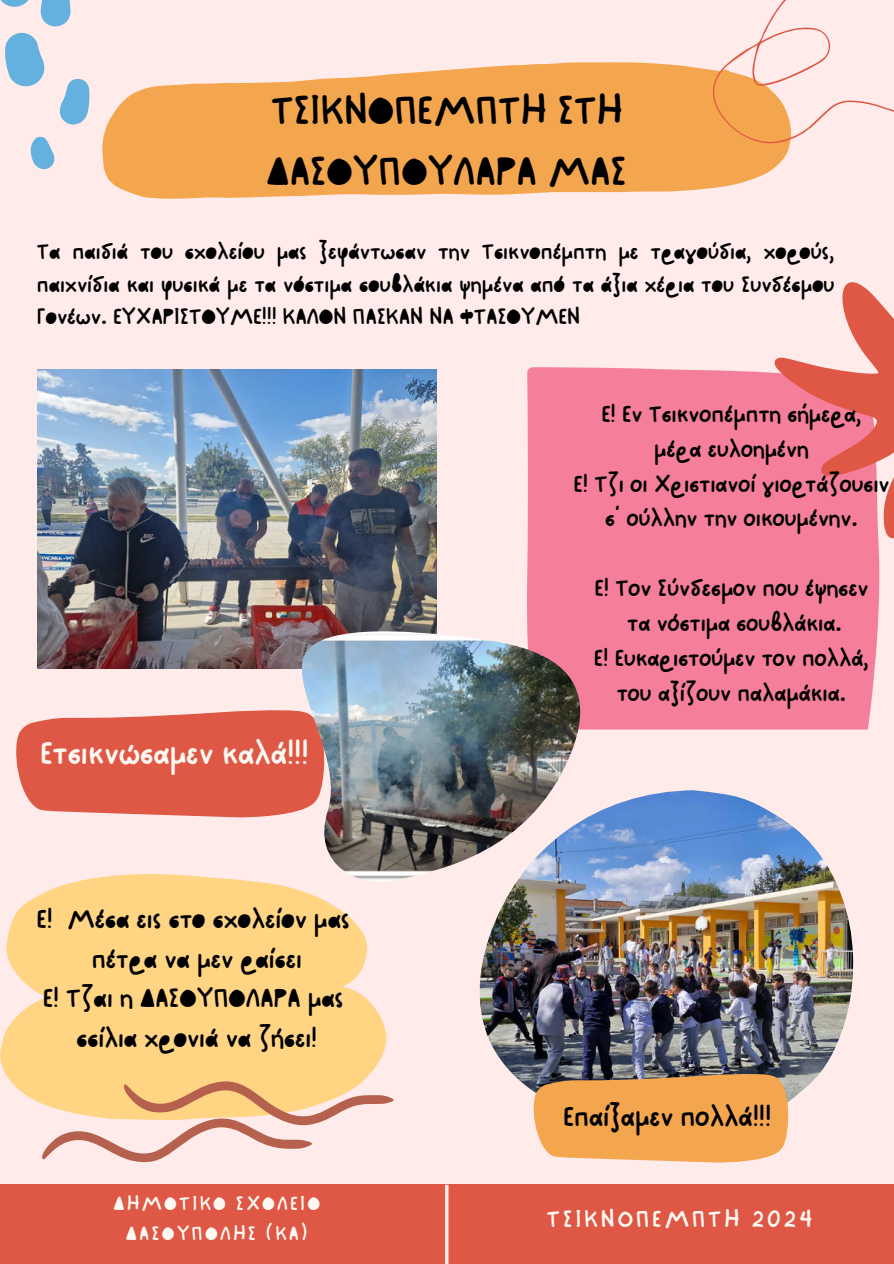
<style>
.page{position:relative;width:894px;height:1264px;background:#fff}
.page>*{position:absolute;margin:0;border:0;box-sizing:border-box;transform-origin:0 0}
.t1{font:43.5px/60.8px "NF One Little Font Full Regular";color:#000}
.t2{font:34.5px "NF One Little Font Regular";color:#fdf8f1}
.t3{font:30px "NF One Little Font Regular";color:#000}
.t4{font:28.5px/39.3px "NF One Little Font Full Regular";color:#000;text-align:center}
.t5{font:25.5px/34.8px "NF One Little Font Regular";color:#000;text-align:center}
.t6{font:25.5px "NF One Little Font Regular";letter-spacing:.11em;color:#fdf8f1}
.t7{font:24px/32.7px "NF One Little Font Full Regular";color:#000;text-align:justify}
.t8{font:21px/30.3px "NF One Little Font Full Regular";letter-spacing:.11em;color:#fdf8f1;text-align:center}
</style>
<div class="page">
<div style="left:0;top:0;width:893px;height:1263px;background:#ffebea"></div>
<svg style="left:102px;top:62px;width:688px;height:137px;background:#f5b064"></svg>
<div style="left:527px;top:367px;width:353px;height:362px;background:#f57e9a"></div>
<svg style="left:0;top:874px;width:386px;height:229px;background:#fed790"></svg>
<img style="left:479px;top:790px;width:374px;height:330px">
<svg style="left:16px;top:710px;width:286px;height:107px;background:#e26454"></svg>
<svg style="left:530px;top:1073px;width:258px;height:89px;background:#e9a458"></svg>
<div style="left:0;top:1184px;width:893px;height:79px;background:#df5745"></div>
<hr style="left:445px;top:1184px;width:3px;height:79px;background:#ffebea">
<svg style="left:746px;top:282px;width:147px;height:266px"></svg>
<svg style="left:39px;top:1080px;width:354px;height:82px"></svg>
<svg style="left:0;top:0;width:29px;height:7px"></svg>
<svg style="left:40px;top:0;width:30px;height:26px"></svg>
<svg style="left:5px;top:33px;width:39px;height:53px"></svg>
<svg style="left:60px;top:79px;width:29px;height:46px"></svg>
<svg style="left:31px;top:137px;width:23px;height:32px"></svg>
<svg style="left:709px;top:0;width:184px;height:144px"></svg>
<img style="left:37px;top:369px;width:399px;height:299px">
<img style="left:302px;top:631px;width:278px;height:250px">
<h1 class="t1" style="left:266px;top:79px;width:362px">ΤΣΙΚΝΟΠΕΜΠΤΗ ΣΤΗ<br>ΔΑΣΟΥΠΟΥΛΑΡΑ ΜΑΣ</h1>
<h5 class="t7" style="left:37px;top:234px;width:798px">Τα παιδιά του σχολείου μας ξεφάντωσαν την Τσικνοπέμπτη με τραγούδια, χορούς, παιχνίδια και φυσικά με τα νόστιμα σουβλάκια ψημένα από τα άξια χέρια του Συνδέσμου Γονέων. ΕΥΧΑΡΙΣΤΟΥΜΕ!!! ΚΑΛΟΝ ΠΑΣΚΑΝ ΝΑ ΦΤΑΣΟΥΜΕΝ</h5>
<h5 class="t5" style="left:573px;top:395px;width:317px">Ε! Εν Τσικνοπέμπτη σήμερα,<br>μέρα ευλοημένη<br>Ε! Τζι οι Χριστιανοί γιορτάζουσιν σ’ ούλλην την οικουμένην.</h5>
<h5 class="t2" style="left:40px;top:732px;width:270px">Ετσικνώσαμεν καλά!!!</h5>
<p class="t4" style="left:37px;top:898px;width:315px">Ε! Μέσα εις στο σχολείον μας πέτρα να μεν ραίσει<br>Ε! Τζαι η ΔΑΣΟΥΠΟΛΑΡΑ μας σσίλια χρονιά να ζήσει!</p>
<p class="t8" style="left:113px;top:1187px;width:208px">ΔΗΜΟΤΙΚΟ ΣΧΟΛΕΙΟ<br>ΔΑΣΟΥΠΟΛΗΣ (ΚΑ)</p>
<p class="t5" style="left:593px;top:570px;width:276px">Ε! Τον Σύνδεσμον που έψησεν τα νόστιμα σουβλάκια.<br>Ε! Ευκαριστούμεν τον πολλά, του αξίζουν παλαμάκια.</p>
<p class="t3" style="left:563px;top:1098px;width:209px">Επαίξαμεν πολλά!!!</p>
<p class="t6" style="left:546px;top:1203px;width:267px">ΤΣΙΚΝΟΠΕΜΠΤΗ 2024</p>
</div>
